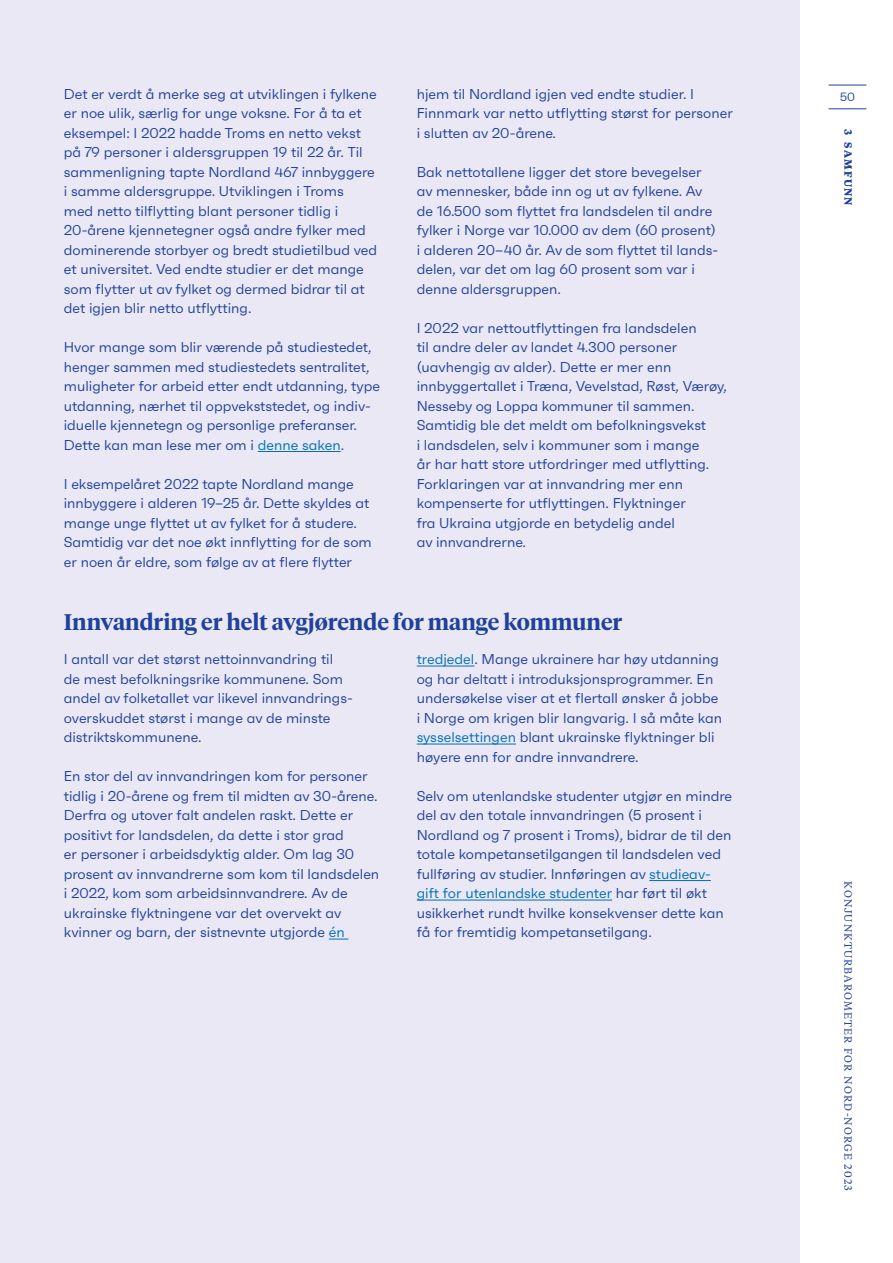
<style>
.page{position:relative;width:893px;height:1263px;background:#fff}
.page>*{position:absolute;margin:0;border:0;box-sizing:border-box;transform-origin:0 0}
.Tittel_4{font:600 22.5px "Tiempos Headline";color:#20419a}
.Brødtekst_i_register{font:14.25px/19.5px "Faktum";color:#20419a}
.t1{font:12px "Faktum";color:#20419a}
.t2{font:10.5px "Tiempos Text";letter-spacing:.1em;color:#20419a}
.t3{font:700 10.5px "Tiempos Text";color:#20419a}
.s1{color:#006fb9}
</style>
<div class="page">
<div style="left:0;top:0;width:799px;height:1263px;background:#e9e8f4"></div>
<hr style="left:258px;top:451px;width:83px;height:1px;background:#006fb9">
<svg style="left:329px;top:939px;width:19px;height:1px"></svg>
<hr style="left:417px;top:666px;width:57px;height:1px;background:#006fb9">
<hr style="left:417px;top:744px;width:99px;height:1px;background:#006fb9">
<hr style="left:649px;top:880px;width:62px;height:1px;background:#006fb9">
<hr style="left:417px;top:900px;width:195px;height:1px;background:#006fb9">
<hr style="left:828px;top:85px;width:38px;height:1px;background:#20419a">
<hr style="left:828px;top:108px;width:38px;height:1px;background:#20419a">
<p class="Brødtekst_i_register" style="left:64px;top:84px;width:315px">Det er verdt å merke seg at utviklingen i fylkene er noe ulik, særlig for unge voksne. For å ta et eksempel: I 2022 hadde Troms en netto vekst på 79 personer i aldersgruppen 19 til 22 år. Til sammenligning tapte Nordland 467 innbyggere i samme aldersgruppe. Utviklingen i Troms<br>med netto tilflytting blant personer tidlig i 20-årene kjennetegner også andre fylker med dominerende storbyer og bredt studietilbud ved et universitet. Ved endte studier er det mange som flytter ut av fylket og dermed bidrar til at det igjen blir netto utflytting.</p>
<p class="Brødtekst_i_register" style="left:64px;top:337px;width:318px">Hvor mange som blir værende på studiestedet, henger sammen med studiestedets sentralitet, muligheter for arbeid etter endt utdanning, type utdanning, nærhet til oppvekststedet, og indiv&shy;iduelle kjennetegn og personlige preferanser.<br>Dette kan man lese mer om i <span class="s1">denne saken</span>.</p>
<p class="Brødtekst_i_register" style="left:64px;top:474px;width:309px">I eksempelåret 2022 tapte Nordland mange innbyggere i alderen 19–25 år. Dette skyldes at mange unge flyttet ut av fylket for å studere.<br>Samtidig var det noe økt innflytting for de som er noen år eldre, som følge av at flere flytter</p>
<p class="Brødtekst_i_register" style="left:417px;top:84px;width:318px">hjem til Nordland igjen ved endte studier. I<br>Finnmark var netto utflytting størst for personer i slutten av 20-årene.</p>
<p class="Brødtekst_i_register" style="left:417px;top:162px;width:303px">Bak nettotallene ligger det store bevegelser av mennesker, både inn og ut av fylkene. Av de 16.500 som flyttet fra landsdelen til andre fylker i Norge var 10.000 av dem (60 prosent) i alderen 20–40 år. Av de som flyttet til lands&shy;delen, var det om lag 60 prosent som var i denne aldersgruppen.</p>
<p class="Brødtekst_i_register" style="left:417px;top:318px;width:312px">I 2022 var nettoutflyttingen fra landsdelen<br>til andre deler av landet 4.300 personer (uavhengig av alder). Dette er mer enn innbyggertallet i Træna, Vevelstad, Røst, Værøy, Nesseby og Loppa kommuner til sammen.<br>Samtidig ble det meldt om befolkningsvekst<br>i landsdelen, selv i kommuner som i mange<br>år har hatt store utfordringer med utflytting.<br>Forklaringen var at innvandring mer enn kompenserte for utflyttingen. Flyktninger<br>fra Ukraina utgjorde en betydelig andel<br>av innvandrerne.</p>
<p class="Tittel_4" style="left:64px;top:607px;width:560px">Innvandring er helt avgjørende for mange kommuner</p>
<p class="Brødtekst_i_register" style="left:64px;top:649px;width:291px">I antall var det størst nettoinnvandring til de mest befolkningsrike kommunene. Som andel av folketallet var likevel innvandrings&shy;overskuddet størst i mange av de minste distriktskommunene.</p>
<p class="Brødtekst_i_register" style="left:64px;top:766px;width:317px">En stor del av innvandringen kom for personer tidlig i 20-årene og frem til midten av 30-årene.<br>Derfra og utover falt andelen raskt. Dette er positivt for landsdelen, da dette i stor grad<br>er personer i arbeidsdyktig alder. Om lag 30 prosent av innvandrerne som kom til landsdelen i 2022, kom som arbeidsinnvandrere. Av de ukrainske flyktningene var det overvekt av kvinner og barn, der sistnevnte utgjorde <span class="s1">én</span></p>
<p class="Brødtekst_i_register" style="left:417px;top:649px;width:307px"><span class="s1">tredjedel</span>. Mange ukrainere har høy utdanning og har deltatt i introduksjonsprogrammer. En undersøkelse viser at et flertall ønsker å jobbe i Norge om krigen blir langvarig. I så måte kan <span class="s1">sysselsettingen</span> blant ukrainske flyktninger bli høyere enn for andre innvandrere.</p>
<p class="Brødtekst_i_register" style="left:417px;top:786px;width:317px">Selv om utenlandske studenter utgjør en mindre del av den totale innvandringen (5 prosent i Nordland og 7 prosent i Troms), bidrar de til den totale kompetansetilgangen til landsdelen ved fullføring av studier. Innføringen av <span class="s1">studieav&shy;gift for utenlandske studenter</span> har ført til økt usikkerhet rundt hvilke konsekvenser dette kan få for fremtidig kompetansetilgang.</p>
<p class="t1" style="left:840px;top:90px;width:16px">50</p>
<p class="t3" style="left:856px;top:129px;width:77px;rotate:90deg">3 Samfunn</p>
<p class="t2" style="left:855px;top:881px;width:311px;rotate:90deg">KONJUNKTURBAROMETER FOR NORD-NORGE 2023</p>
</div>
